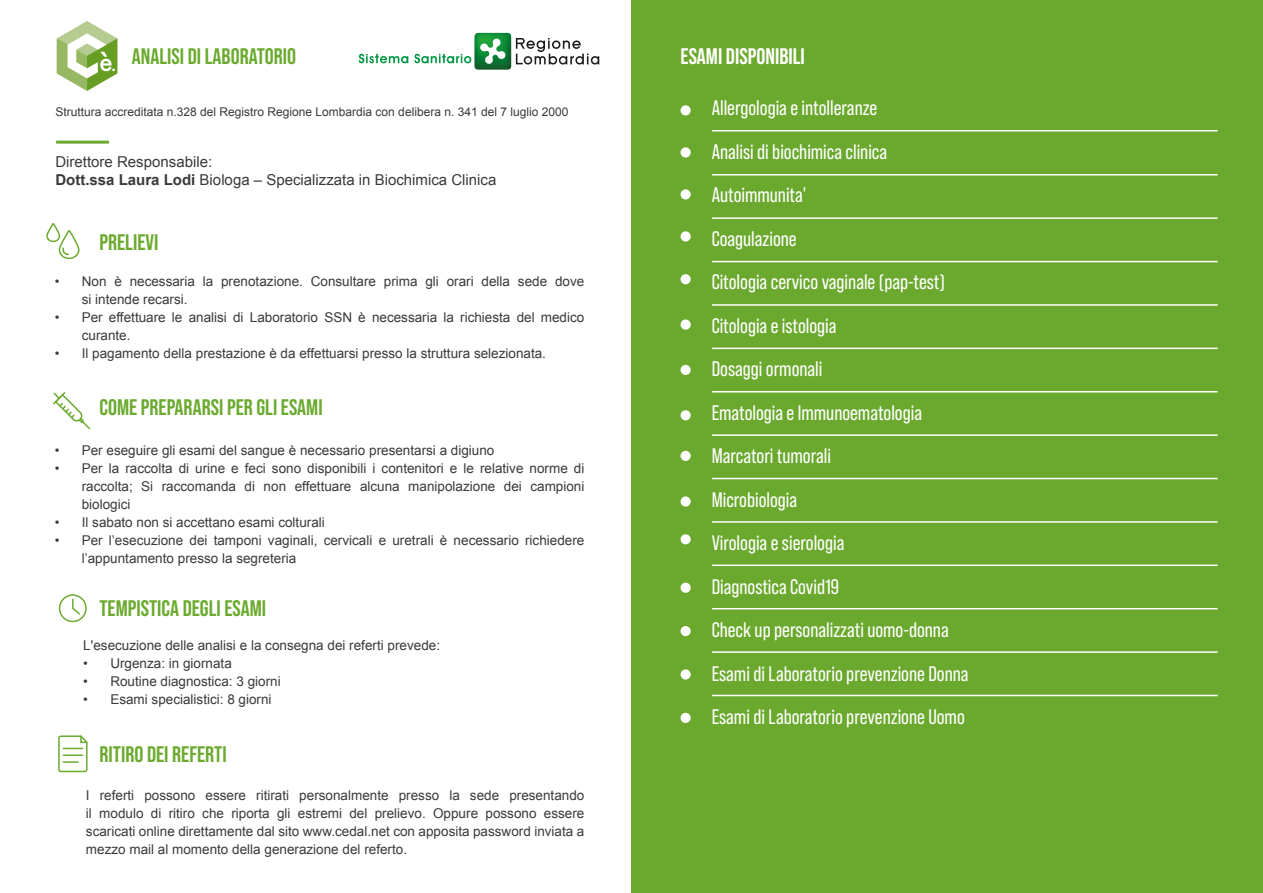
<style>
.page{position:relative;width:1263px;height:893px;background:#fff}
.page>*{position:absolute;margin:0;border:0;box-sizing:border-box;transform-origin:0 0}
.t1{font:700 22.5px "Bebas Neue Pro";color:#6baa2f}
.t2{font:700 22.5px "Bebas Neue Pro";color:#fff}
.t3{font:21px/43.5px "Bebas Neue Pro";color:#fff}
.t4{font:15px/18px "Arial";color:#3a3a3a}
.t5{font:13.5px/18px "Arial";color:#3a3a3a}
.t6{font:12px "Arial";color:#3a3a3a}
.s1{font-weight:700}
</style>
<div class="page">
<div style="left:631px;top:0;width:632px;height:893px;background:#6ba92e"></div>
<hr style="left:712px;top:130px;width:505px;height:1px;background:#fff">
<hr style="left:712px;top:174px;width:505px;height:2px;background:#fff">
<hr style="left:712px;top:217px;width:505px;height:2px;background:#fff">
<hr style="left:712px;top:261px;width:505px;height:1px;background:#fff">
<hr style="left:712px;top:304px;width:505px;height:2px;background:#fff">
<hr style="left:712px;top:348px;width:505px;height:1px;background:#fff">
<hr style="left:712px;top:391px;width:505px;height:1px;background:#fff">
<hr style="left:712px;top:434px;width:505px;height:2px;background:#fff">
<hr style="left:712px;top:478px;width:505px;height:1px;background:#fff">
<hr style="left:712px;top:521px;width:505px;height:2px;background:#fff">
<hr style="left:712px;top:565px;width:505px;height:1px;background:#fff">
<hr style="left:712px;top:608px;width:505px;height:1px;background:#fff">
<hr style="left:712px;top:651px;width:505px;height:2px;background:#fff">
<hr style="left:712px;top:695px;width:505px;height:1px;background:#fff">
<hr style="left:56px;top:141px;width:53px;height:3px;background:#6ba92e">
<div style="left:680px;top:105px;width:11px;height:10px;background:#fff;border-radius:50%"></div>
<div style="left:680px;top:147px;width:11px;height:10px;background:#fff;border-radius:50%"></div>
<div style="left:680px;top:189px;width:11px;height:10px;background:#fff;border-radius:50%"></div>
<div style="left:680px;top:231px;width:11px;height:11px;background:#fff;border-radius:50%"></div>
<div style="left:680px;top:274px;width:11px;height:10px;background:#fff;border-radius:50%"></div>
<div style="left:680px;top:319px;width:11px;height:11px;background:#fff;border-radius:50%"></div>
<div style="left:680px;top:365px;width:11px;height:10px;background:#fff;border-radius:50%"></div>
<div style="left:680px;top:410px;width:11px;height:10px;background:#fff;border-radius:50%"></div>
<div style="left:680px;top:451px;width:11px;height:10px;background:#fff;border-radius:50%"></div>
<div style="left:680px;top:496px;width:11px;height:11px;background:#fff;border-radius:50%"></div>
<div style="left:680px;top:534px;width:11px;height:10px;background:#fff;border-radius:50%"></div>
<div style="left:680px;top:583px;width:11px;height:10px;background:#fff;border-radius:50%"></div>
<div style="left:680px;top:626px;width:11px;height:10px;background:#fff;border-radius:50%"></div>
<div style="left:680px;top:669px;width:11px;height:11px;background:#fff;border-radius:50%"></div>
<div style="left:680px;top:713px;width:11px;height:10px;background:#fff;border-radius:50%"></div>
<svg style="left:58px;top:735px;width:30px;height:38px"></svg>
<div style="left:59px;top:594px;width:28px;height:28px;border:2px solid #6bab2f;border-radius:50%"></div>
<svg style="left:72px;top:598px;width:9px;height:17px"></svg>
<svg style="left:53px;top:392px;width:38px;height:38px"></svg>
<img style="left:474px;top:33px;width:37px;height:37px">
<svg style="left:480px;top:38px;width:26px;height:26px"></svg>
<svg style="left:516px;top:38px;width:83px;height:27px"></svg>
<svg style="left:359px;top:54px;width:49px;height:9px"></svg>
<svg style="left:414px;top:54px;width:57px;height:9px"></svg>
<svg style="left:46px;top:223px;width:34px;height:37px"></svg>
<svg style="left:57px;top:21px;width:60px;height:70px"></svg>
<h1 class="t1" style="left:132px;top:43px;width:166px">ANALISI DI LABORATORIO</h1>
<p class="t6" style="left:55px;top:104px;width:514px">Struttura accreditata n.328 del Registro Regione Lombardia con delibera n. 341 del 7 luglio 2000</p>
<p class="t4" style="left:55px;top:153px;width:442px">Direttore Responsabile:<br><span class="s1">Dott.ssa Laura Lodi</span> Biologa – Specializzata in Biochimica Clinica</p>
<h1 class="t1" style="left:99px;top:229px;width:60px">PRELIEVI</h1>
<p class="t5" style="left:82px;top:272px;width:504px;text-indent:-27px">• Non è necessaria la prenotazione. Consultare prima gli orari della sede dove si intende recarsi.</p>
<p class="t5" style="left:82px;top:308px;width:504px;text-indent:-27px">• Per effettuare le analisi di Laboratorio SSN è necessaria la richiesta del medico curante.</p>
<p class="t5" style="left:55px;top:344px;width:493px">• Il pagamento della prestazione è da effettuarsi presso la struttura selezionata.</p>
<h1 class="t1" style="left:99px;top:395px;width:225px">COME PREPARARSI PER GLI ESAMI</h1>
<p class="t5" style="left:55px;top:441px;width:441px">• Per eseguire gli esami del sangue è necessario presentarsi a digiuno</p>
<p class="t5" style="left:82px;top:459px;width:504px;text-align:justify;text-indent:-27px">• Per la raccolta di urine e feci sono disponibili i contenitori e le relative norme di raccolta; Si raccomanda di non effettuare alcuna manipolazione dei campioni biologici</p>
<p class="t5" style="left:55px;top:513px;width:272px">• Il sabato non si accettano esami colturali</p>
<p class="t5" style="left:82px;top:531px;width:504px;text-indent:-27px">• Per l’esecuzione dei tamponi vaginali, cervicali e uretrali è necessario richiedere l’appuntamento presso la segreteria</p>
<h1 class="t1" style="left:99px;top:595px;width:168px">TEMPISTICA DEGLI ESAMI</h1>
<p class="t5" style="left:83px;top:637px;width:358px">L'esecuzione delle analisi e la consegna dei referti prevede:</p>
<p class="t5" style="left:83px;top:655px;width:150px">• Urgenza: in giornata</p>
<p class="t5" style="left:83px;top:673px;width:199px">• Routine diagnostica: 3 giorni</p>
<p class="t5" style="left:83px;top:691px;width:190px">• Esami specialistici: 8 giorni</p>
<h1 class="t1" style="left:99px;top:741px;width:129px">RITIRO DEI REFERTI</h1>
<p class="t5" style="left:86px;top:786px;width:500px;text-align:justify">I referti possono essere ritirati personalmente presso la sede presentando il modulo di ritiro che riporta gli estremi del prelievo. Oppure possono essere scaricati online direttamente dal sito www.cedal.net con apposita password inviata a mezzo mail al momento della generazione del referto.</p>
<h1 class="t2" style="left:680px;top:43px;width:126px">ESAMI DISPONIBILI</h1>
<p class="t3" style="left:712px;top:86px;width:258px">Allergologia e intolleranze<br>Analisi di biochimica clinica<br>Autoimmunita'<br>Coagulazione<br>Citologia cervico vaginale (pap-test)<br>Citologia e istologia<br>Dosaggi ormonali<br>Ematologia e Immunoematologia<br>Marcatori tumorali<br>Microbiologia<br>Virologia e sierologia<br>Diagnostica Covid19<br>Check up personalizzati uomo-donna<br>Esami di Laboratorio prevenzione Donna<br>Esami di Laboratorio prevenzione Uomo</p>
</div>
